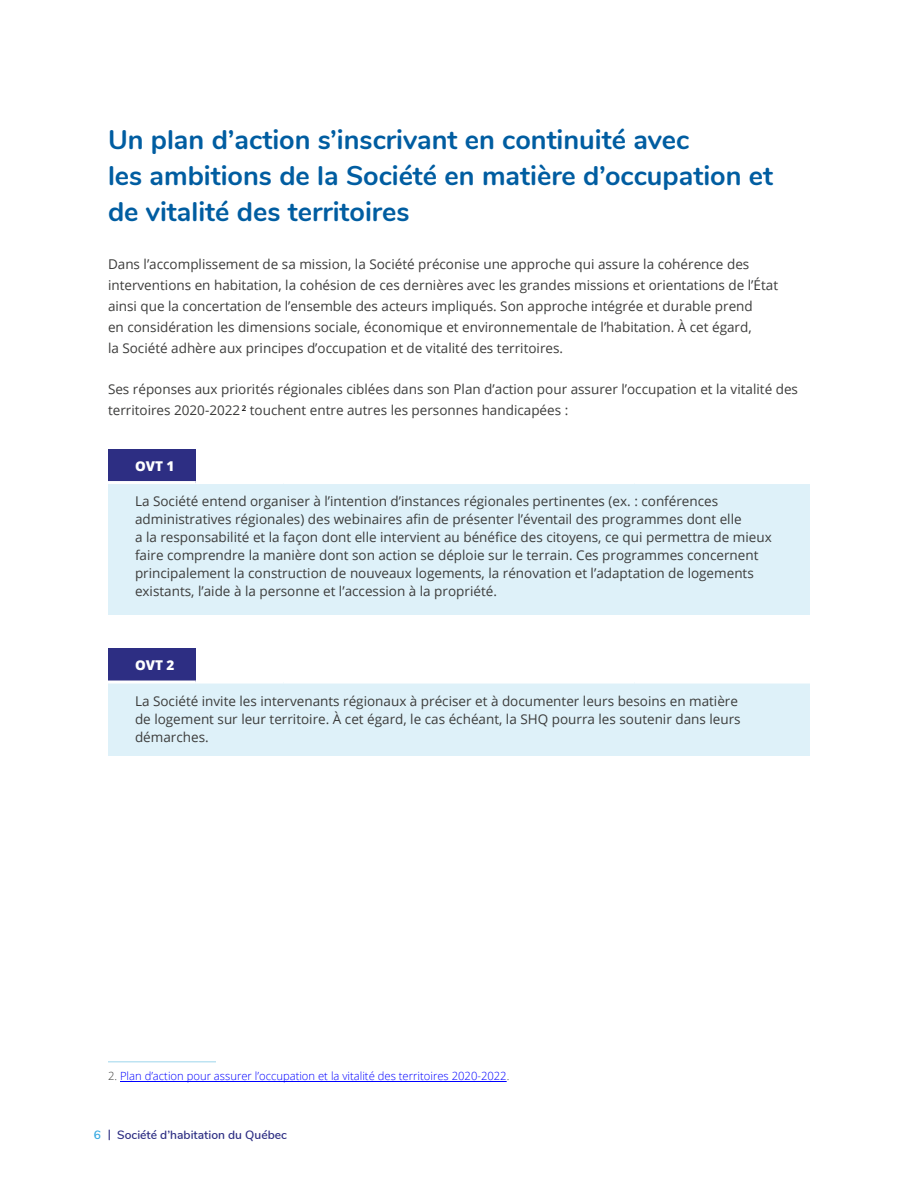
<style>
.page{position:relative;width:918px;height:1188px;background:#fff}
.page>*{position:absolute;margin:0;border:0;box-sizing:border-box;transform-origin:0 0}
.t1{font:700 27px/36px "Nunito";color:#005da1}
.TD{font:13.5px/18px "Open Sans";color:#3c3c3b}
.TH{font:800 13.5px "Open Sans";color:#fff}
.t2{font:600 12px "Nunito";color:#2d2e83}
.Footnote{font:300 11.25px "Open Sans";color:#00f}
.s1{color:#3c3c3b}
.s2{color:#36a9e1}
</style>
<div class="page">
<div style="left:108px;top:449px;width:88px;height:34px;background:#2d2e83"></div>
<div style="left:108px;top:483px;width:702px;height:132px;background:#def1f9"></div>
<hr style="left:108px;top:481px;width:88px;height:3px;background:#fff">
<hr style="left:196px;top:481px;width:88px;height:3px;background:#fff">
<hr style="left:284px;top:481px;width:175px;height:3px;background:#fff">
<hr style="left:459px;top:481px;width:175px;height:3px;background:#fff">
<hr style="left:634px;top:481px;width:176px;height:3px;background:#fff">
<div style="left:108px;top:648px;width:88px;height:34px;background:#2d2e83"></div>
<div style="left:108px;top:682px;width:702px;height:73px;background:#def1f9"></div>
<hr style="left:108px;top:681px;width:88px;height:3px;background:#fff">
<hr style="left:196px;top:681px;width:88px;height:3px;background:#fff">
<hr style="left:284px;top:681px;width:175px;height:3px;background:#fff">
<hr style="left:459px;top:681px;width:175px;height:3px;background:#fff">
<hr style="left:634px;top:681px;width:176px;height:3px;background:#fff">
<hr style="left:108px;top:1061px;width:108px;height:2px;background:#bde3f2">
<hr style="left:120px;top:1081px;width:387px;height:1px;background:#00f">
<h3 class="t1" style="left:108px;top:120px;width:666px">Un plan d’action s’inscrivant en continuité avec<br>les ambitions de la Société en matière d’occupation et de vitalité des territoires</h3>
<p class="TD" style="left:108px;top:253px;width:672px;line-height:21px">Dans l’accomplissement de sa mission, la Société préconise une approche qui assure la cohérence des interventions en habitation, la cohésion de ces dernières avec les grandes missions et orientations de l’État ainsi que la concertation de l’ensemble des acteurs impliqués. Son approche intégrée et durable prend<br>en considération les dimensions sociale, économique et environnementale de l’habitation. À cet égard,<br>la Société adhère aux principes d’occupation et de vitalité des territoires.</p>
<p class="TD" style="left:108px;top:378px;width:692px;line-height:21px">Ses réponses aux priorités régionales ciblées dans son Plan d’action pour assurer l’occupation et la vitalité des territoires 2020-2022 <sup>2</sup> touchent entre autres les personnes handicapées :</p>
<p class="TH" style="left:135px;top:456px;width:41px">OVT 1</p>
<p class="TD" style="left:135px;top:492px;width:638px">La Société entend organiser à l’intention d’instances régionales pertinentes (ex. : conférences administratives régionales) des webinaires afin de présenter l’éventail des programmes dont elle<br>a la responsabilité et la façon dont elle intervient au bénéfice des citoyens, ce qui permettra de mieux faire comprendre la manière dont son action se déploie sur le terrain. Ces programmes concernent principalement la construction de nouveaux logements, la rénovation et l’adaptation de logements existants, l’aide à la personne et l’accession à la propriété.</p>
<p class="TH" style="left:135px;top:655px;width:41px">OVT 2</p>
<p class="TD" style="left:135px;top:692px;width:607px">La Société invite les intervenants régionaux à préciser et à documenter leurs besoins en matière de logement sur leur territoire. À cet égard, le cas échéant, la SHQ pourra les soutenir dans leurs démarches.</p>
<p class="Footnote" style="left:108px;top:1068px;width:403px"><span class="s1">2.</span> Plan d’action pour assurer l’occupation et la vitalité des territoires 2020-2022<span class="s1">.</span></p>
<p class="t2" style="left:94px;top:1126px;width:194px"><span class="s2">6</span> | Société d’habitation du Québec</p>
</div>
